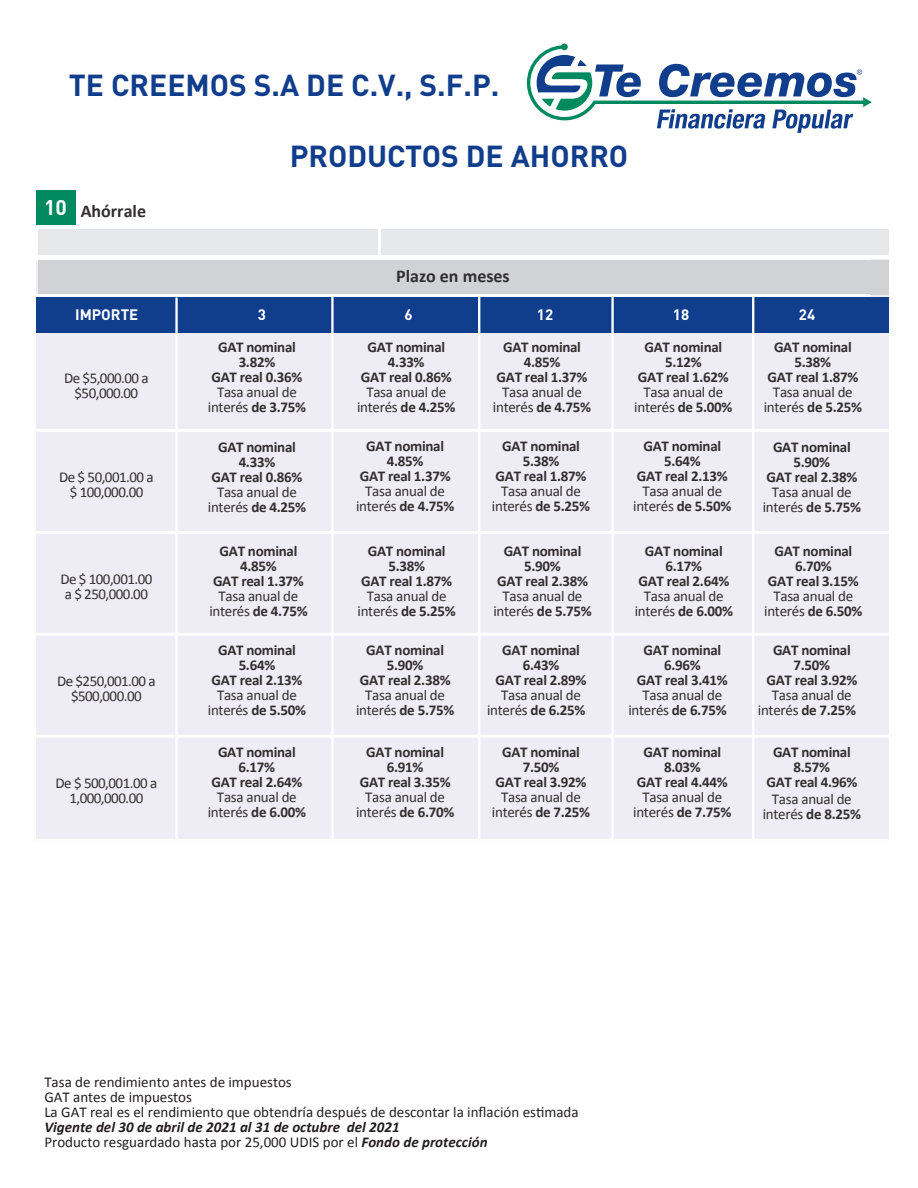
<style>
.page{position:relative;width:918px;height:1188px;background:#fff}
.page>*{position:absolute;margin:0;border:0;box-sizing:border-box;transform-origin:0 0}
.t1{font:700 30px "DIN";color:#103d8c}
.t2{font:700 18px "Calibri";color:#312f30}
.t3{font:15px/15px "Calibri";letter-spacing:-.02em;color:#312f30;text-align:center}
.t4{font:700 15px/15px "Calibri";letter-spacing:-.02em;color:#312f30;text-align:center}
.t5{font:15px/15px "Calibri";color:#231f20}
.t6{font:italic 700 15px/15px "Calibri";color:#231f20}
.t7{font:700 15px "DIN";color:#fff}
.s1{font-family:"DIN";font-size:21px;color:#fff}
.s2{font-weight:700}
.s3{font-weight:400;font-style:normal}
</style>
<div class="page">
<div style="left:36px;top:191px;width:40px;height:34px;background:#008a5e"></div>
<div style="left:36px;top:260px;width:853px;height:582px;background:#eeecf4"></div>
<div style="left:36px;top:297px;width:852px;height:35px;background:#103d8c"></div>
<hr style="left:36px;top:839px;width:853px;height:3px;background:#fff">
<hr style="left:36px;top:735px;width:853px;height:3px;background:#fff">
<hr style="left:36px;top:633px;width:853px;height:3px;background:#fff">
<hr style="left:36px;top:531px;width:853px;height:3px;background:#fff">
<hr style="left:36px;top:259px;width:834px;height:2px;background:#fff">
<div style="left:38px;top:261px;width:851px;height:34px;background:#d1d2d4"></div>
<hr style="left:37px;top:295px;width:833px;height:2px;background:#fff">
<div style="left:38px;top:230px;width:851px;height:25px;background:#e6e7e9"></div>
<hr style="left:378px;top:226px;width:3px;height:34px;background:#fff">
<hr style="left:175px;top:298px;width:3px;height:542px;background:#fff">
<hr style="left:36px;top:429px;width:853px;height:3px;background:#fff">
<hr style="left:331px;top:297px;width:3px;height:542px;background:#fff">
<hr style="left:752px;top:297px;width:2px;height:542px;background:#fff">
<hr style="left:611px;top:297px;width:3px;height:542px;background:#fff">
<hr style="left:478px;top:297px;width:2px;height:542px;background:#fff">
<svg style="left:527px;top:43px;width:345px;height:90px"></svg>
<h1 class="t1" style="left:69px;top:66px;width:432px">TE CREEMOS S.A DE C.V., S.F.P.</h1>
<p class="t2" style="left:44px;top:198px;width:103px"><span class="s1">10</span> Ahórrale</p>
<h1 class="t1" style="left:290px;top:137px;width:340px">PRODUCTOS DE AHORRO</h1>
<p class="t2" style="left:396px;top:263px;width:115px">Plazo en meses</p>
<p class="t7" style="left:75px;top:305px;width:65px">IMPORTE</p>
<p class="t7" style="left:258px;top:305px;width:10px">3</p>
<p class="t7" style="left:404px;top:305px;width:10px">6</p>
<p class="t7" style="left:537px;top:305px;width:18px">12</p>
<p class="t7" style="left:673px;top:305px;width:18px">18</p>
<p class="t7" style="left:799px;top:305px;width:18px">24</p>
<p class="t3" style="left:64px;top:370px;width:86px">De $5,000.00 a $50,000.00</p>
<p class="t3" style="left:59px;top:469px;width:96px">De $ 50,001.00 a $ 100,000.00</p>
<p class="t3" style="left:60px;top:571px;width:94px;text-align:left">De $ 100,001.00 a $ 250,000.00</p>
<p class="t3" style="left:57px;top:673px;width:100px">De $250,001.00 a $500,000.00</p>
<p class="t3" style="left:56px;top:775px;width:103px">De $ 500,001.00 a<br>1,000,000.00</p>
<p class="t4" style="left:212px;top:339px;width:92px">GAT nominal<br>3.82%<br>GAT real 0.36%</p>
<p class="t3" style="left:208px;top:384px;width:100px">Tasa anual de interés <span class="s2">de 3.75%</span></p>
<p class="t4" style="left:212px;top:439px;width:92px">GAT nominal<br>4.33%<br>GAT real 0.86%</p>
<p class="t3" style="left:208px;top:484px;width:100px">Tasa anual de interés <span class="s2">de 4.25%</span></p>
<p class="t4" style="left:213px;top:543px;width:92px">GAT nominal<br>4.85%<br>GAT real 1.37%</p>
<p class="t3" style="left:209px;top:589px;width:100px">Tasa anual de interés <span class="s2">de 4.75%</span></p>
<p class="t4" style="left:212px;top:642px;width:92px">GAT nominal<br>5.64%<br>GAT real 2.13%</p>
<p class="t3" style="left:208px;top:687px;width:100px">Tasa anual de interés <span class="s2">de 5.50%</span></p>
<p class="t4" style="left:211px;top:744px;width:92px">GAT nominal<br>6.17%<br>GAT real 2.64%</p>
<p class="t3" style="left:208px;top:789px;width:100px">Tasa anual de interés <span class="s2">de 6.00%</span></p>
<p class="t4" style="left:361px;top:339px;width:92px">GAT nominal<br>4.33%<br>GAT real 0.86%</p>
<p class="t3" style="left:357px;top:384px;width:100px">Tasa anual de interés <span class="s2">de 4.25%</span></p>
<p class="t4" style="left:360px;top:438px;width:92px">GAT nominal<br>4.85%<br>GAT real 1.37%</p>
<p class="t3" style="left:356px;top:484px;width:100px">Tasa anual de interés <span class="s2">de 4.75%</span></p>
<p class="t4" style="left:361px;top:543px;width:92px">GAT nominal<br>5.38%<br>GAT real 1.87%</p>
<p class="t3" style="left:358px;top:588px;width:100px">Tasa anual de interés <span class="s2">de 5.25%</span></p>
<p class="t4" style="left:360px;top:642px;width:92px">GAT nominal<br>5.90%<br>GAT real 2.38%</p>
<p class="t3" style="left:356px;top:687px;width:100px">Tasa anual de interés <span class="s2">de 5.75%</span></p>
<p class="t4" style="left:360px;top:744px;width:92px">GAT nominal<br>6.91%<br>GAT real 3.35%</p>
<p class="t3" style="left:356px;top:789px;width:100px">Tasa anual de interés <span class="s2">de 6.70%</span></p>
<p class="t4" style="left:497px;top:339px;width:92px">GAT nominal<br>4.85%<br>GAT real 1.37%</p>
<p class="t3" style="left:493px;top:384px;width:100px">Tasa anual de interés <span class="s2">de 4.75%</span></p>
<p class="t4" style="left:496px;top:438px;width:92px">GAT nominal<br>5.38%<br>GAT real 1.87%</p>
<p class="t3" style="left:492px;top:484px;width:100px">Tasa anual de interés <span class="s2">de 5.25%</span></p>
<p class="t4" style="left:497px;top:543px;width:92px">GAT nominal<br>5.90%<br>GAT real 2.38%</p>
<p class="t3" style="left:493px;top:588px;width:100px">Tasa anual de interés <span class="s2">de 5.75%</span></p>
<p class="t4" style="left:496px;top:642px;width:92px">GAT nominal<br>6.43%<br>GAT real 2.89%</p>
<p class="t3" style="left:487px;top:687px;width:100px;text-align:right">Tasa anual de interés <span class="s2">de 6.25%</span></p>
<p class="t4" style="left:496px;top:744px;width:92px">GAT nominal<br>7.50%<br>GAT real 3.92%</p>
<p class="t3" style="left:492px;top:789px;width:100px">Tasa anual de interés <span class="s2">de 7.25%</span></p>
<p class="t4" style="left:638px;top:339px;width:92px">GAT nominal<br>5.12%<br>GAT real 1.62%</p>
<p class="t3" style="left:634px;top:384px;width:100px">Tasa anual de interés <span class="s2">de 5.00%</span></p>
<p class="t4" style="left:637px;top:438px;width:92px">GAT nominal<br>5.64%<br>GAT real 2.13%</p>
<p class="t3" style="left:633px;top:484px;width:100px">Tasa anual de interés <span class="s2">de 5.50%</span></p>
<p class="t4" style="left:638px;top:543px;width:92px">GAT nominal<br>6.17%<br>GAT real 2.64%</p>
<p class="t3" style="left:635px;top:588px;width:100px">Tasa anual de interés <span class="s2">de 6.00%</span></p>
<p class="t4" style="left:637px;top:642px;width:92px">GAT nominal<br>6.96%<br>GAT real 3.41%</p>
<p class="t3" style="left:628px;top:687px;width:100px;text-align:right">Tasa anual de interés <span class="s2">de 6.75%</span></p>
<p class="t4" style="left:637px;top:744px;width:92px">GAT nominal<br>8.03%<br>GAT real 4.44%</p>
<p class="t3" style="left:633px;top:789px;width:100px">Tasa anual de interés <span class="s2">de 7.75%</span></p>
<p class="t4" style="left:767px;top:339px;width:92px">GAT nominal<br>5.38%<br>GAT real 1.87%</p>
<p class="t3" style="left:764px;top:384px;width:100px">Tasa anual de interés <span class="s2">de 5.25%</span></p>
<p class="t4" style="left:766px;top:439px;width:92px">GAT nominal<br>5.90%<br>GAT real 2.38%</p>
<p class="t3" style="left:763px;top:484px;width:100px">Tasa anual de interés <span class="s2">de 5.75%</span></p>
<p class="t4" style="left:768px;top:543px;width:92px">GAT nominal<br>6.70%<br>GAT real 3.15%</p>
<p class="t3" style="left:764px;top:589px;width:100px">Tasa anual de interés <span class="s2">de 6.50%</span></p>
<p class="t4" style="left:766px;top:642px;width:92px">GAT nominal<br>7.50%<br>GAT real 3.92%</p>
<p class="t3" style="left:758px;top:687px;width:100px;text-align:right">Tasa anual de interés <span class="s2">de 7.25%</span></p>
<p class="t4" style="left:766px;top:744px;width:92px">GAT nominal<br>8.57%<br>GAT real 4.96%</p>
<p class="t3" style="left:763px;top:791px;width:100px">Tasa anual de interés <span class="s2">de 8.25%</span></p>
<p class="t5" style="left:44px;top:1074px;width:536px">Tasa de rendimiento antes de impuestos<br>GAT antes de impuestos<br>La GAT real es el rendimiento que obtendría después de descontar la inflación estimada</p>
<p class="t6" style="left:44px;top:1119px;width:445px">Vigente del 30 de abril de 2021 al 31 de octubre del 2021<br><span class="s3">Producto resguardado hasta por 25,000 UDIS por el</span> Fondo de protección</p>
</div>
